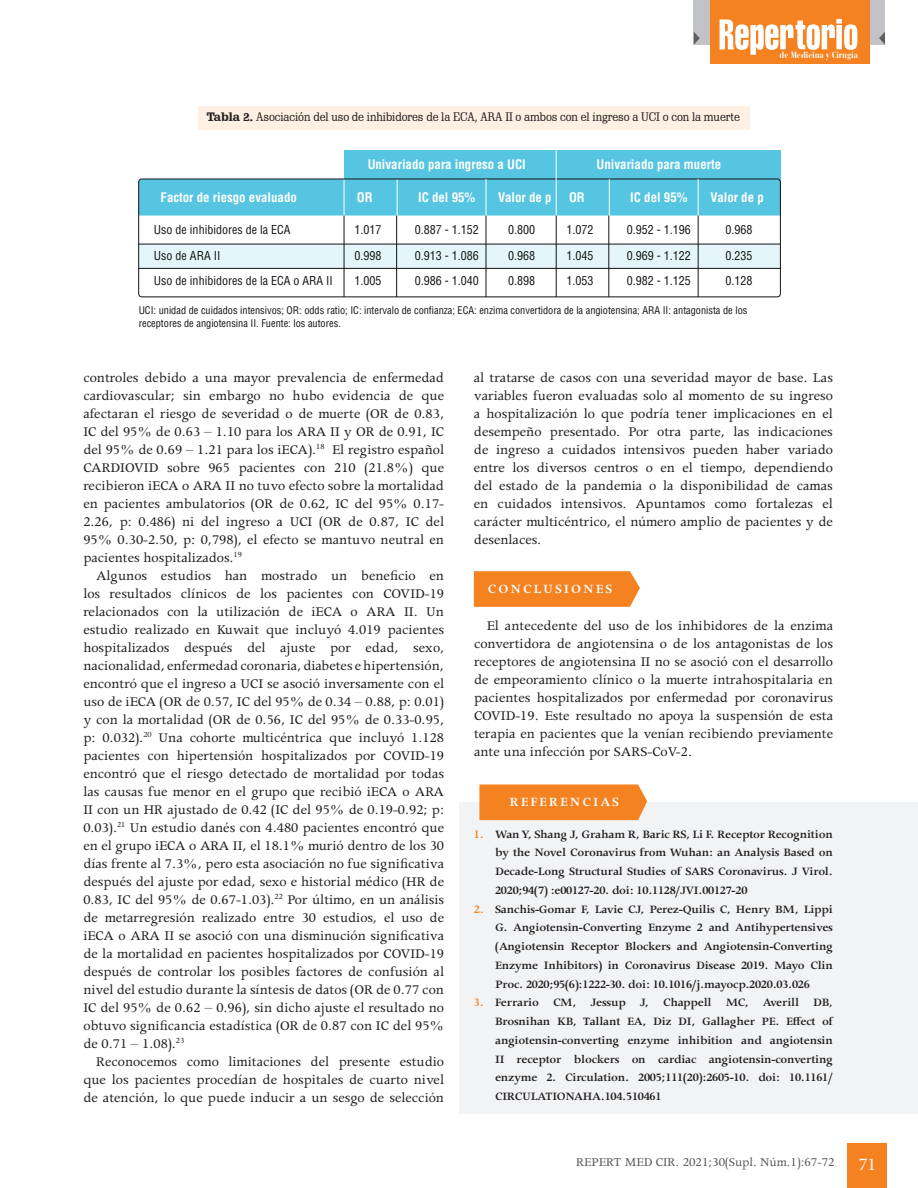
<style>
.page{position:relative;width:918px;height:1188px;background:#fff}
.page>*{position:absolute;margin:0;border:0;box-sizing:border-box;transform-origin:0 0}
.t1{font:18px "Minion Pro";color:#fff}
.Estilo_de_párrafo_1{font:15px/18px "Apollo MT Std";color:#231f20;text-align:justify}
.t2{font:600 14.25px "Apollo MT Std";letter-spacing:.14em;color:#fff}
.t3{font:13.5px "Apollo MT Std";color:#57585a}
.t4{font:700 condensed 12.9px "Helvetica LT Std";color:#fff}
.t5{font:600 12.75px/18.8px "Apollo MT Std";letter-spacing:-.02em;color:#231f20;text-align:justify}
.t6{font:condensed 12px/25.2px "Helvetica LT Std";color:#121312;text-align:justify}
.t7{font:12px "Schadow BT";letter-spacing:-.01em;color:#231f20}
.t8{font:condensed 10.35px/12.3px "Helvetica LT Std";color:#121312}
.t9{font:700 condensed 9px "Bauer Bodoni Std";color:#fff}
.s1{font-weight:700}
.s2{color:#f58220}
</style>
<div class="page">
<div style="left:848px;top:1143px;width:39px;height:45px;background:#f58220"></div>
<div style="left:693px;top:0;width:192px;height:45px;background:#c2c3c6"></div>
<div style="left:710px;top:0;width:160px;height:64px;background:#f58220"></div>
<svg style="left:720px;top:19px;width:137px;height:36px"></svg>
<svg style="left:694px;top:32px;width:6px;height:13px"></svg>
<svg style="left:879px;top:32px;width:6px;height:13px"></svg>
<div style="left:344px;top:150px;width:436px;height:50px;background:#56c5e2"></div>
<div style="left:139px;top:244px;width:641px;height:24px;background:#e5f6fa"></div>
<div style="left:139px;top:179px;width:641px;height:37px;background:#56c5e2"></div>
<hr style="left:344px;top:179px;width:1px;height:52px;background:#fff">
<hr style="left:397px;top:179px;width:1px;height:52px;background:#fff">
<div style="left:139px;top:179px;width:641px;height:118px;border:1px solid #121312;border-radius:3px"></div>
<hr style="left:344px;top:216px;width:1px;height:81px;background:#121312">
<hr style="left:486px;top:179px;width:1px;height:52px;background:#fff">
<hr style="left:556px;top:150px;width:1px;height:81px;background:#fff">
<hr style="left:556px;top:216px;width:1px;height:81px;background:#121312">
<hr style="left:486px;top:216px;width:1px;height:81px;background:#121312">
<hr style="left:396px;top:216px;width:1px;height:81px;background:#121312">
<hr style="left:609px;top:179px;width:1px;height:52px;background:#fff">
<hr style="left:698px;top:179px;width:1px;height:52px;background:#fff">
<hr style="left:698px;top:216px;width:1px;height:81px;background:#121312">
<hr style="left:609px;top:216px;width:1px;height:81px;background:#121312">
<hr style="left:139px;top:244px;width:641px;height:1px;background:#121312">
<hr style="left:139px;top:268px;width:641px;height:1px;background:#121312">
<div style="left:198px;top:106px;width:552px;height:24px;background:#fef0e2"></div>
<svg style="left:474px;top:571px;width:166px;height:36px"></svg>
<div style="left:459px;top:803px;width:459px;height:311px;background:#f2f3f4"></div>
<div style="left:479px;top:784px;width:168px;height:36px;background:#f58220"></div>
<p class="t9" style="left:780px;top:50px;width:80px">de Medicina y Cirugía</p>
<p class="t7" style="left:207px;top:109px;width:535px"><span class="s1">Tabla 2.</span> Asociación del uso de inhibidores de la ECA, ARA II o ambos con el ingreso a UCI o con la muerte</p>
<p class="t4" style="left:368px;top:156px;width:160px">Univariado para ingreso a UCI</p>
<p class="t4" style="left:597px;top:156px;width:126px">Univariado para muerte</p>
<p class="t4" style="left:161px;top:189px;width:138px">Factor de riesgo evaluado</p>
<p class="t4" style="left:357px;top:189px;width:17px">OR</p>
<p class="t6" style="left:154px;top:217px;width:180px;text-align:left">Uso de inhibidores de la ECA<br>Uso de ARA II<br>Uso de inhibidores de la ECA o ARA II</p>
<p class="t6" style="left:354px;top:217px;width:29px">1.017<br>0.998<br>1.005</p>
<p class="t4" style="left:418px;top:189px;width:59px">IC del 95%</p>
<p class="t6" style="left:415px;top:217px;width:66px">0.887 - 1.152<br>0.913 - 1.086<br>0.986 - 1.040</p>
<p class="t4" style="left:569px;top:189px;width:17px">OR</p>
<p class="t6" style="left:567px;top:217px;width:29px">1.072<br>1.045<br>1.053</p>
<p class="t4" style="left:630px;top:189px;width:59px">IC del 95%</p>
<p class="t6" style="left:627px;top:217px;width:66px">0.952 - 1.196<br>0.969 - 1.122<br>0.982 - 1.125</p>
<p class="t4" style="left:710px;top:189px;width:55px">Valor de p</p>
<p class="t6" style="left:726px;top:217px;width:29px">0.968<br>0.235<br>0.128</p>
<p class="t8" style="left:139px;top:304px;width:610px">UCI: unidad de cuidados intensivos; OR: odds ratio; IC: intervalo de confianza; ECA: enzima convertidora de la angiotensina; ARA II: antagonista de los receptores de angiotensina II. Fuente: los autores.</p>
<p class="t4" style="left:498px;top:189px;width:55px">Valor de p</p>
<p class="t6" style="left:508px;top:217px;width:29px">0.800<br>0.968<br>0.898</p>
<p class="Estilo_de_párrafo_1" style="left:83px;top:369px;width:362px">controles debido a una mayor prevalencia de enfermedad cardiovascular; sin embargo no hubo evidencia de que afectaran el riesgo de severidad o de muerte (OR de 0.83, IC del 95% de 0.63 – 1.10 para los ARA II y OR de 0.91, IC del 95% de 0.69 – 1.21 para los iECA).<sup>18</sup> El registro español CARDIOVID sobre 965 pacientes con 210 (21.8%) que recibieron iECA o ARA II no tuvo efecto sobre la mortalidad en pacientes ambulatorios (OR de 0.62, IC del 95% 0.17- 2.26, p: 0.486) ni del ingreso a UCI (OR de 0.87, IC del 95% 0.30-2.50, p: 0,798), el efecto se mantuvo neutral en pacientes hospitalizados.<sup>19</sup></p>
<p class="Estilo_de_párrafo_1" style="left:83px;top:567px;width:362px;text-indent:13px">Algunos estudios han mostrado un beneficio en los resultados clínicos de los pacientes con COVID-19 relacionados con la utilización de iECA o ARA II. Un estudio realizado en Kuwait que incluyó 4.019 pacientes hospitalizados después del ajuste por edad, sexo, nacionalidad, enfermedad coronaria, diabetes e hipertensión, encontró que el ingreso a UCI se asoció inversamente con el uso de iECA (OR de 0.57, IC del 95% de 0.34 – 0.88, p: 0.01) y con la mortalidad (OR de 0.56, IC del 95% de 0.33-0.95, p: 0.032).<sup>20</sup> Una cohorte multicéntrica que incluyó 1.128 pacientes con hipertensión hospitalizados por COVID-19 encontró que el riesgo detectado de mortalidad por todas las causas fue menor en el grupo que recibió iECA o ARA II con un HR ajustado de 0.42 (IC del 95% de 0.19-0.92; p:<br>0.03).<sup>21</sup> Un estudio danés con 4.480 pacientes encontró que en el grupo iECA o ARA II, el 18.1% murió dentro de los 30 días frente al 7.3%, pero esta asociación no fue significativa después del ajuste por edad, sexo e historial médico (HR de 0.83, IC del 95% de 0.67-1.03).<sup>22</sup> Por último, en un análisis de metarregresión realizado entre 30 estudios, el uso de iECA o ARA II se asoció con una disminución significativa de la mortalidad en pacientes hospitalizados por COVID-19 después de controlar los posibles factores de confusión al nivel del estudio durante la síntesis de datos (OR de 0.77 con IC del 95% de 0.62 – 0.96), sin dicho ajuste el resultado no obtuvo significancia estadística (OR de 0.87 con IC del 95% de 0.71 – 1.08).<sup>23</sup></p>
<p class="Estilo_de_párrafo_1" style="left:83px;top:1053px;width:362px;text-indent:13px">Reconocemos como limitaciones del presente estudio que los pacientes procedían de hospitales de cuarto nivel de atención, lo que puede inducir a un sesgo de selección</p>
<p class="Estilo_de_párrafo_1" style="left:474px;top:369px;width:361px">al tratarse de casos con una severidad mayor de base. Las variables fueron evaluadas solo al momento de su ingreso a hospitalización lo que podría tener implicaciones en el desempeño presentado. Por otra parte, las indicaciones de ingreso a cuidados intensivos pueden haber variado entre los diversos centros o en el tiempo, dependiendo del estado de la pandemia o la disponibilidad de camas en cuidados intensivos. Apuntamos como fortalezas el carácter multicéntrico, el número amplio de pacientes y de desenlaces.</p>
<p class="t2" style="left:488px;top:581px;width:126px">CONCLUSIONES</p>
<p class="Estilo_de_párrafo_1" style="left:474px;top:617px;width:361px;text-indent:13px">El antecedente del uso de los inhibidores de la enzima convertidora de angiotensina o de los antagonistas de los receptores de angiotensina II no se asoció con el desarrollo de empeoramiento clínico o la muerte intrahospitalaria en pacientes hospitalizados por enfermedad por coronavirus COVID-19. Este resultado no apoya la suspensión de esta terapia en pacientes que la venían recibiendo previamente ante una infección por SARS-CoV-2.</p>
<p class="t2" style="left:510px;top:794px;width:111px">REFERENCIAS</p>
<p class="t5" style="left:495px;top:825px;width:339px;text-indent:-21px"><span class="s2">1.</span> Wan Y, Shang J, Graham R, Baric RS, Li F. Receptor Recognition by the Novel Coronavirus from Wuhan: an Analysis Based on Decade-Long Structural Studies of SARS Coronavirus. J Virol.<br>2020;94(7) :e00127-20. doi: 10.1128/JVI.00127-20</p>
<p class="t5" style="left:495px;top:900px;width:339px;text-indent:-21px"><span class="s2">2.</span> Sanchis-Gomar F, Lavie CJ, Perez-Quilis C, Henry BM, Lippi G. Angiotensin-Converting Enzyme 2 and Antihypertensives (Angiotensin Receptor Blockers and Angiotensin-Converting Enzyme Inhibitors) in Coronavirus Disease 2019. Mayo Clin Proc. 2020;95(6):1222-30. doi: 10.1016/j.mayocp.2020.03.026</p>
<p class="t5" style="left:495px;top:994px;width:339px;text-indent:-21px"><span class="s2">3.</span> Ferrario CM, Jessup J, Chappell MC, Averill DB, Brosnihan KB, Tallant EA, Diz DI, Gallagher PE. Effect of angiotensin-converting enzyme inhibition and angiotensin II receptor blockers on cardiac angiotensin-converting enzyme 2. Circulation. 2005;111(20):2605-10. doi: 10.1161/ CIRCULATIONAHA.104.510461</p>
<p class="t3" style="left:576px;top:1155px;width:260px">REPERT MED CIR. 2021;30(Supl. Núm.1):67-72</p>
<p class="t1" style="left:859px;top:1152px;width:19px">71</p>
</div>
